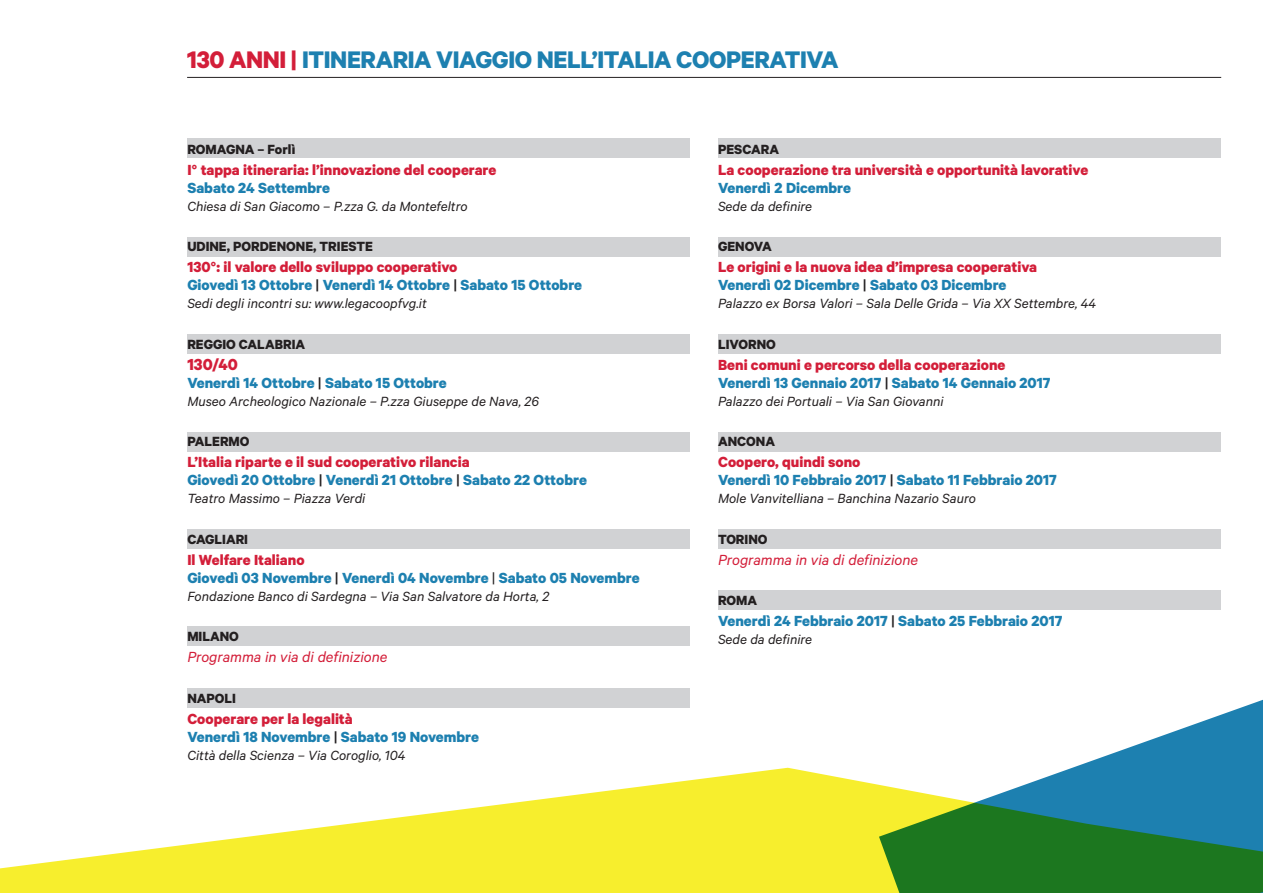
<style>
.page{position:relative;width:1263px;height:893px;background:#fff}
.page>*{position:absolute;margin:0;border:0;box-sizing:border-box;transform-origin:0 0}
.t1{font:700 27px "Calibre";letter-spacing:-.015em;color:#1d80b0}
.t2{font:700 18px "Calibre";color:#d31e39}
.t3{font:700 16.5px/18px "Calibre";color:#1d80b0}
.t4{font:700 16.5px/18px "Calibre";color:#d31e39}
.t5{font:italic 16.5px "Calibre";color:#d31e39}
.t6{font:italic 15px "Calibre";color:#231f20}
.t7{font:700 15px "Calibre";color:#231f20}
.s1{color:#d31e39}
.s2{font-weight:500;color:#231f20}
.s3{font-weight:400;color:#231f20}
.s4{color:#1d80b0}
</style>
<div class="page">
<div style="left:718px;top:590px;width:502px;height:20px;background:#d1d2d4"></div>
<div style="left:718px;top:139px;width:502px;height:19px;background:#d1d2d4"></div>
<div style="left:718px;top:237px;width:502px;height:19px;background:#d1d2d4"></div>
<div style="left:718px;top:335px;width:502px;height:19px;background:#d1d2d4"></div>
<div style="left:718px;top:432px;width:502px;height:19px;background:#d1d2d4"></div>
<div style="left:718px;top:529px;width:502px;height:20px;background:#d1d2d4"></div>
<div style="left:187px;top:689px;width:502px;height:19px;background:#d1d2d4"></div>
<div style="left:187px;top:139px;width:503px;height:19px;background:#d1d2d4"></div>
<div style="left:187px;top:237px;width:503px;height:19px;background:#d1d2d4"></div>
<div style="left:187px;top:335px;width:503px;height:19px;background:#d1d2d4"></div>
<div style="left:187px;top:432px;width:503px;height:19px;background:#d1d2d4"></div>
<div style="left:187px;top:529px;width:503px;height:20px;background:#d1d2d4"></div>
<div style="left:187px;top:627px;width:503px;height:19px;background:#d1d2d4"></div>
<hr style="left:187px;top:77px;width:1034px;height:1px;background:#231f20">
<svg style="left:1072px;top:699px;width:191px;height:69px"></svg>
<svg style="left:0;top:768px;width:1263px;height:125px;fill:#f7ee2d"></svg>
<h1 class="t1" style="left:187px;top:43px;width:653px"><span class="s1">130 ANNI |</span> ITINERARIA VIAGGIO NELL’ITALIA COOPERATIVA</h1>
<p class="t7" style="left:187px;top:140px;width:110px">ROMAGNA – Forlì</p>
<p class="t4" style="left:187px;top:160px;width:311px">I° tappa itineraria: l’innovazione del cooperare</p>
<p class="t3" style="left:187px;top:178px;width:144px">Sabato 24 Settembre</p>
<p class="t6" style="left:187px;top:197px;width:282px">Chiesa di San Giacomo – P.zza G. da Montefeltro</p>
<p class="t7" style="left:187px;top:237px;width:187px">UDINE, PORDENONE, TRIESTE</p>
<p class="t3" style="left:187px;top:258px;width:396px"><span class="s1">130°: il valore dello sviluppo cooperativo<br></span>Giovedì 13 Ottobre <span class="s2">|</span> Venerdì 14 Ottobre <span class="s2">|</span> Sabato 15 Ottobre</p>
<p class="t6" style="left:187px;top:295px;width:241px">Sedi degli incontri su: www.legacoopfvg.it</p>
<p class="t7" style="left:187px;top:335px;width:119px">REGGIO CALABRIA</p>
<p class="t2" style="left:187px;top:353px;width:52px">130/40</p>
<p class="t3" style="left:187px;top:373px;width:261px">Venerdì 14 Ottobre <span class="s2">|</span> Sabato 15 Ottobre</p>
<p class="t6" style="left:187px;top:392px;width:353px">Museo Archeologico Nazionale – P.zza Giuseppe de Nava, 26</p>
<p class="t7" style="left:187px;top:432px;width:64px">PALERMO</p>
<p class="t3" style="left:187px;top:453px;width:401px"><span class="s1">L’Italia riparte e il sud cooperativo rilancia<br></span>Giovedì 20 Ottobre <span class="s2">|</span> Venerdì 21 Ottobre <span class="s2">|</span> Sabato 22 Ottobre</p>
<p class="t6" style="left:187px;top:490px;width:180px">Teatro Massimo – Piazza Verdi</p>
<p class="t7" style="left:187px;top:530px;width:62px">CAGLIARI</p>
<p class="t3" style="left:187px;top:550px;width:454px"><span class="s1">Il Welfare Italiano<br></span>Giovedì 03 Novembre <span class="s2">|</span> Venerdì 04 Novembre <span class="s3">|</span> Sabato 05 Novembre</p>
<p class="t6" style="left:187px;top:587px;width:363px">Fondazione Banco di Sardegna – Via San Salvatore da Horta, 2</p>
<p class="t7" style="left:187px;top:627px;width:53px">MILANO</p>
<p class="t5" style="left:187px;top:647px;width:202px">Programma in via di definizione</p>
<p class="t7" style="left:187px;top:689px;width:50px">NAPOLI</p>
<p class="t3" style="left:187px;top:709px;width:293px"><span class="s1">Cooperare per la legalità<br></span>Venerdì 18 Novembre <span class="s2">|</span> Sabato 19 Novembre</p>
<p class="t6" style="left:187px;top:746px;width:220px">Città della Scienza – Via Coroglio, 104</p>
<p class="t7" style="left:718px;top:140px;width:63px">PESCARA</p>
<p class="t4" style="left:718px;top:160px;width:372px">La cooperazione tra università e opportunità lavorative</p>
<p class="t3" style="left:718px;top:178px;width:134px">Venerdì 2 Dicembre</p>
<p class="t6" style="left:718px;top:197px;width:96px">Sede da definire</p>
<p class="t7" style="left:718px;top:237px;width:55px">GENOVA</p>
<p class="t4" style="left:718px;top:258px;width:320px">Le origini e la nuova idea d’impresa cooperativa<br><span class="s4">Venerdì 02 Dicembre</span> <span class="s2">|</span> <span class="s4">Sabato 03 Dicembre</span></p>
<p class="t6" style="left:718px;top:295px;width:380px">Palazzo ex Borsa Valori – Sala Delle Grida – Via XX Settembre, 44</p>
<p class="t7" style="left:718px;top:335px;width:59px">LIVORNO</p>
<p class="t3" style="left:718px;top:355px;width:334px"><span class="s1">Beni comuni e percorso della cooperazione<br></span>Venerdì 13 Gennaio 2017 <span class="s2">|</span> Sabato 14 Gennaio 2017</p>
<p class="t6" style="left:718px;top:392px;width:227px">Palazzo dei Portuali – Via San Giovanni</p>
<p class="t7" style="left:718px;top:432px;width:59px">ANCONA</p>
<p class="t3" style="left:718px;top:453px;width:340px"><span class="s1">Coopero, quindi sono<br></span>Venerdì 10 Febbraio 2017 <span class="s2">|</span> Sabato 11 Febbraio 2017</p>
<p class="t6" style="left:718px;top:490px;width:259px">Mole Vanvitelliana – Banchina Nazario Sauro</p>
<p class="t7" style="left:718px;top:530px;width:51px">TORINO</p>
<p class="t5" style="left:718px;top:550px;width:202px">Programma in via di definizione</p>
<p class="t7" style="left:718px;top:591px;width:41px">ROMA</p>
<p class="t3" style="left:718px;top:612px;width:346px">Venerdì 24 Febbraio 2017 <span class="s2">|</span> Sabato 25 Febbraio 2017</p>
<p class="t6" style="left:718px;top:631px;width:96px">Sede da definire</p>
</div>
